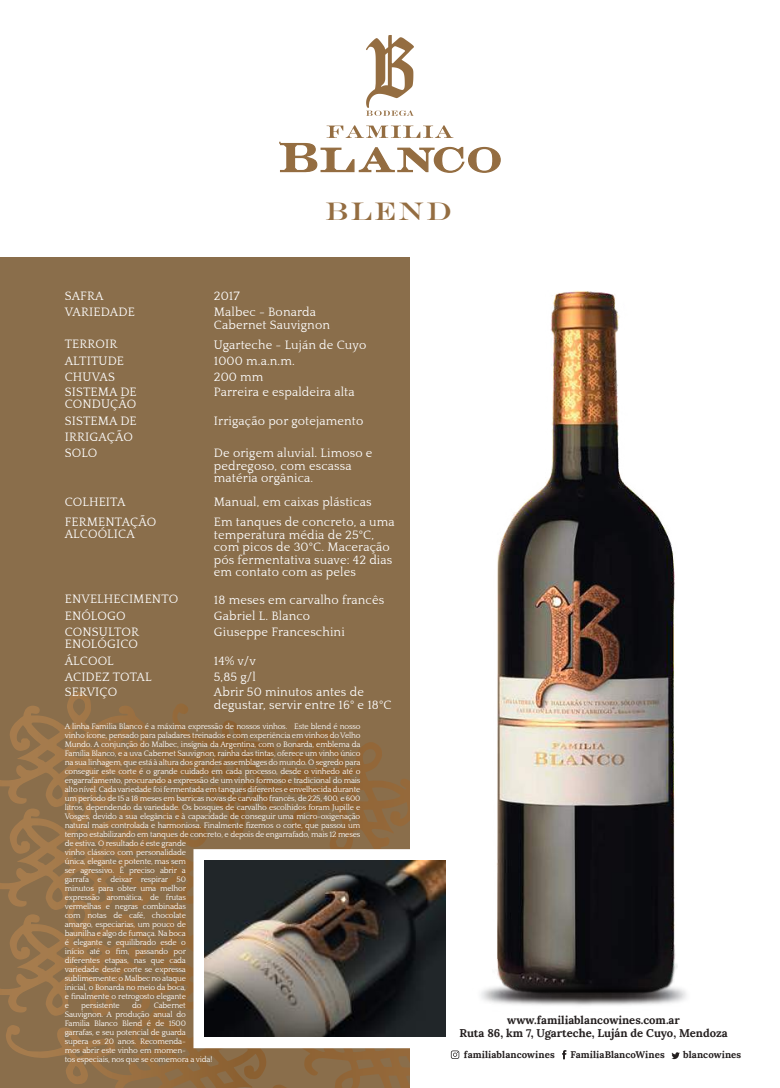
<style>
.page{position:relative;width:780px;height:1088px;background:#fff}
.page>*{position:absolute;margin:0;border:0;box-sizing:border-box;transform-origin:0 0}
.t1{font:25.88px "Engravers";letter-spacing:.1em;color:#946d41}
.t2{font:12.5px/16.2px "Quattrocento";letter-spacing:.01em;color:#fff}
.t3{font:700 11.25px/12.5px "Lora";color:#241f1f;text-align:center}
.t4{font:700 9.62px "Lora";letter-spacing:.01em;color:#241f1f}
.t5{font:8.12px/9px "Quattrocento";letter-spacing:-.025em;color:#fff}
</style>
<div class="page">
<div style="left:0;top:257px;width:409px;height:831px;background:#8a6e4b"></div>
<svg style="left:64px;top:780px;width:259px;height:307px"></svg>
<div style="left:193px;top:849px;width:263px;height:199px;background:#fff"></div>
<img style="left:205px;top:860px;width:240px;height:177px">
<img style="left:391px;top:944px;width:296px;height:103px">
<img style="left:492px;top:291px;width:185px;height:710px">
<svg style="left:562px;top:1050px;width:4px;height:9px"></svg>
<svg style="left:671px;top:1052px;width:8px;height:7px"></svg>
<svg style="left:451px;top:1050px;width:8px;height:9px"></svg>
<svg style="left:279px;top:125px;width:222px;height:48px"></svg>
<svg style="left:366px;top:35px;width:48px;height:81px"></svg>
<h1 class="t1" style="left:325px;top:195px;width:128px">BLEND</h1>
<h2 class="t2" style="left:65px;top:288px;width:72px">SAFRA<br>VARIEDADE</h2>
<h2 class="t2" style="left:65px;top:337px;width:61px">TERROIR<br>ALTITUDE<br>CHUVAS</h2>
<h2 class="t2" style="left:65px;top:386px;width:74px;line-height:12.5px">SISTEMA DE<br>CONDUÇÃO</h2>
<h2 class="t2" style="left:65px;top:413px;width:74px">SISTEMA DE<br>IRRIGAÇÃO<br>SOLO</h2>
<h2 class="t2" style="left:65px;top:492px;width:93px;line-height:20px">COLHEITA<br>FERMENTAÇÃO</h2>
<h2 class="t2" style="left:65px;top:527px;width:72px">ALCOÓLICA</h2>
<h2 class="t2" style="left:65px;top:592px;width:115px">ENVELHECIMENTO<br>ENÓLOGO<br>CONSULTOR</h2>
<h2 class="t2" style="left:65px;top:637px;width:88px">ENOLÓGICO<br>ÁLCOOL<br>ACIDEZ TOTAL</h2>
<h2 class="t2" style="left:65px;top:684px;width:54px">SERVIÇO</h2>
<h2 class="t2" style="left:214px;top:288px;width:104px">2017<br>Malbec - Bonarda</h2>
<h2 class="t2" style="left:214px;top:315px;width:154px;line-height:20px">Cabernet Sauvignon<br>Ugarteche - Luján de Cuyo</h2>
<h2 class="t2" style="left:214px;top:353px;width:82px">1000 m.a.n.m.<br>200 mm</h2>
<h2 class="t2" style="left:214px;top:384px;width:142px">Parreira e espaldeira alta</h2>
<h2 class="t2" style="left:214px;top:413px;width:151px">Irrigação por gotejamento</h2>
<h2 class="t2" style="left:214px;top:447px;width:160px;line-height:12.5px">De origem aluvial. Limoso e pedregoso, com escassa matéria orgânica.</h2>
<h2 class="t2" style="left:214px;top:492px;width:182px;line-height:20px">Manual, em caixas plásticas<br>Em tanques de concreto, a uma</h2>
<h2 class="t2" style="left:214px;top:529px;width:180px;line-height:12.5px">temperatura média de 25°C, com picos de 30°C. Maceração pós fermentativa suave: 42 dias em contato com as peles</h2>
<h2 class="t2" style="left:214px;top:592px;width:172px">18 meses em carvalho francês<br>Gabriel L. Blanco<br>Giuseppe Franceschini</h2>
<h2 class="t2" style="left:214px;top:653px;width:44px">14% v/v<br>5,85 g/l</h2>
<h2 class="t2" style="left:214px;top:686px;width:179px;line-height:12.5px">Abrir 50 minutos antes de degustar, servir entre 16° e 18°C</h2>
<p class="t5" style="left:65px;top:722px;width:297px">A linha Familia Blanco é a máxima expressão de nossos vinhos. Este blend é nosso vinho ícone, pensado para paladares treinados e com experiência em vinhos do Velho Mundo. A conjunção do Malbec, insígnia da Argentina, com o Bonarda, emblema da Família Blanco, e a uva Cabernet Sauvignon, rainha das tintas, oferece um vinho único na sua linhagem, que está à altura dos grandes assemblages do mundo. O segredo para conseguir este corte é o grande cuidado em cada processo, desde o vinhedo até o engarrafamento, procurando a expressão de um vinho formoso e tradicional do mais alto nível. Cada variedade foi fermentada em tanques diferentes e envelhecida durante um período de 15 a 18 meses em barricas novas de carvalho francês, de 225, 400, e 600 litros, dependendo da variedade. Os bosques de carvalho escolhidos foram Jupille e Vosges, devido a sua elegância e à capacidade de conseguir uma micro-oxigenação natural mais controlada e harmoniosa. Finalmente fizemos o corte, que passou um tempo estabilizando em tanques de concreto, e depois de engarrafado, mais 12 meses de estiva. O resultado é este grande<br>vinho clássico com personalidade<br>única, elegante e potente, mas sem<br>ser agressivo. É preciso abrir a<br>garrafa e deixar respirar 50<br>minutos para obter uma melhor<br>expressão aromática, de frutas<br>vermelhas e negras combinadas<br>com notas de café, chocolate<br>amargo, especiarias, um pouco de<br>baunilha e algo de fumaça. Na boca<br>é elegante e equilibrado esde o<br>início até o fim, passando por<br>diferentes etapas, nas que cada<br>variedade deste corte se expressa<br>sublimemente: o Malbec no ataque<br>inicial, o Bonarda no meio da boca,<br>e finalmente o retrogosto elegante<br>e</p>
<p class="t5" style="left:65px;top:1001px;width:149px;text-indent:89px">Cabernet<br>Sauvignon. A produção anual do<br>Familia Blanco Blend é de 1500 garrafas, e seu potencial de guarda<br>supera os 20 anos. Recomenda-<br>mos abrir este vinho em momen-<br>tos especiais, nos que se comemora a vida!</p>
<p class="t5" style="left:81px;top:1001px;width:40px">persistente</p>
<p class="t5" style="left:132px;top:1001px;width:11px">do</p>
<h3 class="t3" style="left:459px;top:1013px;width:270px">www.familiablancowines.com.ar<br>Ruta 86, km 7, Ugarteche, Luján de Cuyo, Mendoza</h3>
<p class="t4" style="left:464px;top:1046px;width:92px">familiablancowines</p>
<p class="t4" style="left:570px;top:1046px;width:96px">FamiliaBlancoWines</p>
<p class="t4" style="left:683px;top:1046px;width:60px">blancowines</p>
</div>
